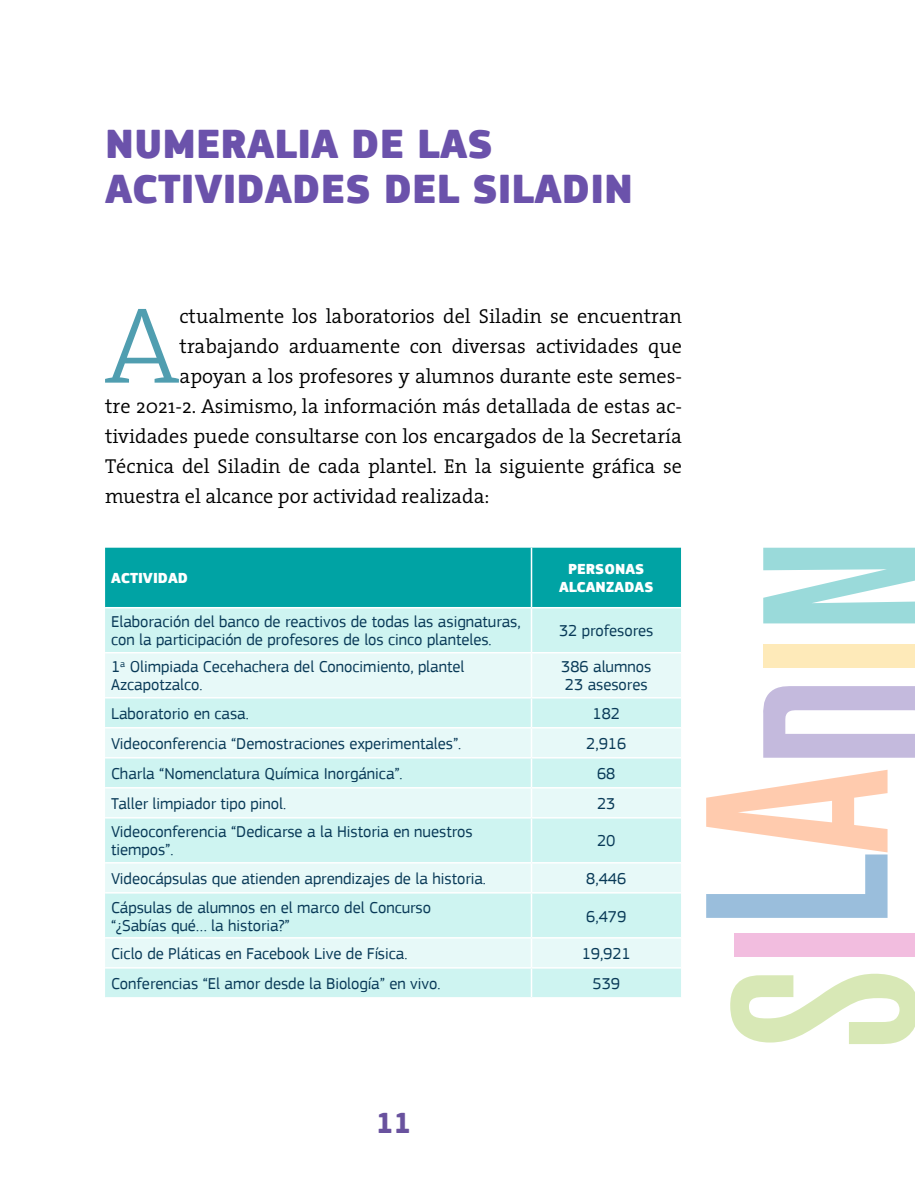
<style>
.page{position:relative;width:915px;height:1191px;background:#fff}
.page>*{position:absolute;margin:0;border:0;box-sizing:border-box;transform-origin:0 0}
.t1{font:300 109.2px "The Serif";color:#509eb0}
.t2{font:900 42px/45px "PF Square Sans Pro";color:#6b52ab}
.t3{font:700 30px "PF Square Sans Pro";color:#69529e}
.t4{font:300 20.25px "The Serif";color:#000}
.t5{font:16.5px/18px "PF Square Sans Pro";color:#083957}
.t6{font:900 15px/18px "PF Square Sans Pro";color:#fff;text-align:center}
</style>
<div class="page">
<div style="left:105px;top:548px;width:575px;height:59px;background:#00a3a4"></div>
<div style="left:105px;top:608px;width:575px;height:389px;background:#cef4f1"></div>
<svg style="left:105px;top:653px;width:575px;height:314px;background:#dbf6f4"></svg>
<hr style="left:530px;top:548px;width:2px;height:59px;background:#fff">
<hr style="left:530px;top:608px;width:2px;height:44px;background:#fff">
<hr style="left:105px;top:652px;width:426px;height:1px;background:#fff">
<hr style="left:531px;top:652px;width:149px;height:1px;background:#fff">
<hr style="left:530px;top:653px;width:2px;height:44px;background:#fff">
<hr style="left:105px;top:697px;width:426px;height:1px;background:#fff">
<hr style="left:531px;top:697px;width:149px;height:1px;background:#fff">
<hr style="left:530px;top:698px;width:2px;height:29px;background:#fff">
<hr style="left:105px;top:727px;width:426px;height:1px;background:#fff">
<hr style="left:531px;top:727px;width:149px;height:1px;background:#fff">
<hr style="left:530px;top:728px;width:2px;height:29px;background:#fff">
<hr style="left:105px;top:757px;width:426px;height:1px;background:#fff">
<hr style="left:531px;top:757px;width:149px;height:1px;background:#fff">
<hr style="left:530px;top:758px;width:2px;height:29px;background:#fff">
<hr style="left:105px;top:787px;width:426px;height:1px;background:#fff">
<hr style="left:531px;top:787px;width:149px;height:1px;background:#fff">
<hr style="left:530px;top:788px;width:2px;height:29px;background:#fff">
<hr style="left:105px;top:817px;width:426px;height:1px;background:#fff">
<hr style="left:531px;top:817px;width:149px;height:1px;background:#fff">
<hr style="left:530px;top:818px;width:2px;height:44px;background:#fff">
<hr style="left:105px;top:862px;width:426px;height:1px;background:#fff">
<hr style="left:531px;top:862px;width:149px;height:1px;background:#fff">
<hr style="left:530px;top:863px;width:2px;height:29px;background:#fff">
<hr style="left:105px;top:892px;width:426px;height:1px;background:#fff">
<hr style="left:531px;top:892px;width:149px;height:1px;background:#fff">
<hr style="left:530px;top:893px;width:2px;height:44px;background:#fff">
<hr style="left:105px;top:937px;width:426px;height:1px;background:#fff">
<hr style="left:531px;top:937px;width:149px;height:1px;background:#fff">
<hr style="left:530px;top:938px;width:2px;height:29px;background:#fff">
<hr style="left:105px;top:967px;width:426px;height:1px;background:#fff">
<hr style="left:531px;top:967px;width:149px;height:1px;background:#fff">
<hr style="left:530px;top:968px;width:2px;height:29px;background:#fff">
<svg style="left:730px;top:973px;width:184px;height:71px"></svg>
<div style="left:733px;top:933px;width:181px;height:24px;background:#f2bddf"></div>
<svg style="left:706px;top:770px;width:181px;height:148px"></svg>
<svg style="left:763px;top:686px;width:151px;height:71px"></svg>
<div style="left:763px;top:643px;width:151px;height:24px;background:#feeab9"></div>
<svg style="left:763px;top:548px;width:151px;height:75px"></svg>
<h2 class="t2" style="left:105px;top:123px;width:529px">NUMERALIA DE LAS<br>ACTIVIDADES DEL SILADIN</h2>
<h1 class="t1" style="left:104px;top:255px;width:76px">A</h1>
<p class="t4" style="left:179px;top:299px;width:504px">ctualmente los laboratorios del Siladin se encuentran</p>
<p class="t4" style="left:179px;top:329px;width:504px">trabajando arduamente con diversas actividades que</p>
<p class="t4" style="left:179px;top:359px;width:504px">apoyan a los profesores y alumnos durante este semes-</p>
<p class="t4" style="left:105px;top:389px;width:578px">tre 2021-2. Asimismo, la información más detallada de estas ac-</p>
<p class="t4" style="left:105px;top:419px;width:578px">tividades puede consultarse con los encargados de la Secretaría</p>
<p class="t4" style="left:105px;top:449px;width:578px">Técnica del Siladin de cada plantel. En la siguiente gráfica se</p>
<p class="t4" style="left:105px;top:479px;width:386px">muestra el alcance por actividad realizada:</p>
<p class="t6" style="left:111px;top:570px;width:78px">ACTIVIDAD</p>
<p class="t6" style="left:559px;top:561px;width:96px">PERSONAS<br>ALCANZADAS</p>
<p class="t5" style="left:111px;top:613px;width:411px">Elaboración del banco de reactivos de todas las asignaturas, con la participación de profesores de los cinco planteles.</p>
<p class="t5" style="left:559px;top:622px;width:96px">32 profesores</p>
<p class="t5" style="left:111px;top:658px;width:354px">1<sup>a</sup> Olimpiada Cecehachera del Conocimiento, plantel<br>Azcapotzalco.</p>
<p class="t5" style="left:561px;top:658px;width:92px">386 alumnos<br>23 asesores</p>
<p class="t5" style="left:111px;top:704px;width:139px">Laboratorio en casa.</p>
<p class="t5" style="left:592px;top:704px;width:29px">182</p>
<p class="t5" style="left:111px;top:734px;width:351px">Videoconferencia “Demostraciones experimentales”.</p>
<p class="t5" style="left:586px;top:734px;width:41px">2,916</p>
<p class="t5" style="left:111px;top:764px;width:293px">Charla “Nomenclatura Química Inorgánica”.</p>
<p class="t5" style="left:597px;top:764px;width:20px">68</p>
<p class="t5" style="left:111px;top:794px;width:176px">Taller limpiador tipo pinol.</p>
<p class="t5" style="left:597px;top:794px;width:20px">23</p>
<p class="t5" style="left:111px;top:823px;width:363px">Videoconferencia “Dedicarse a la Historia en nuestros tiempos”.</p>
<p class="t5" style="left:597px;top:832px;width:20px">20</p>
<p class="t5" style="left:111px;top:869px;width:376px">Videocápsulas que atienden aprendizajes de la historia.</p>
<p class="t5" style="left:586px;top:869px;width:41px">8,446</p>
<p class="t5" style="left:111px;top:898px;width:321px">Cápsulas de alumnos en el marco del Concurso “¿Sabías qué… la historia?”</p>
<p class="t5" style="left:586px;top:907px;width:41px">6,479</p>
<p class="t5" style="left:111px;top:944px;width:298px">Ciclo de Pláticas en Facebook Live de Física.</p>
<p class="t5" style="left:581px;top:944px;width:51px">19,921</p>
<p class="t5" style="left:111px;top:974px;width:331px">Conferencias “El amor desde la Biología” en vivo.</p>
<p class="t5" style="left:592px;top:974px;width:29px">539</p>
<h3 class="t3" style="left:375px;top:1104px;width:37px">11</h3>
</div>
